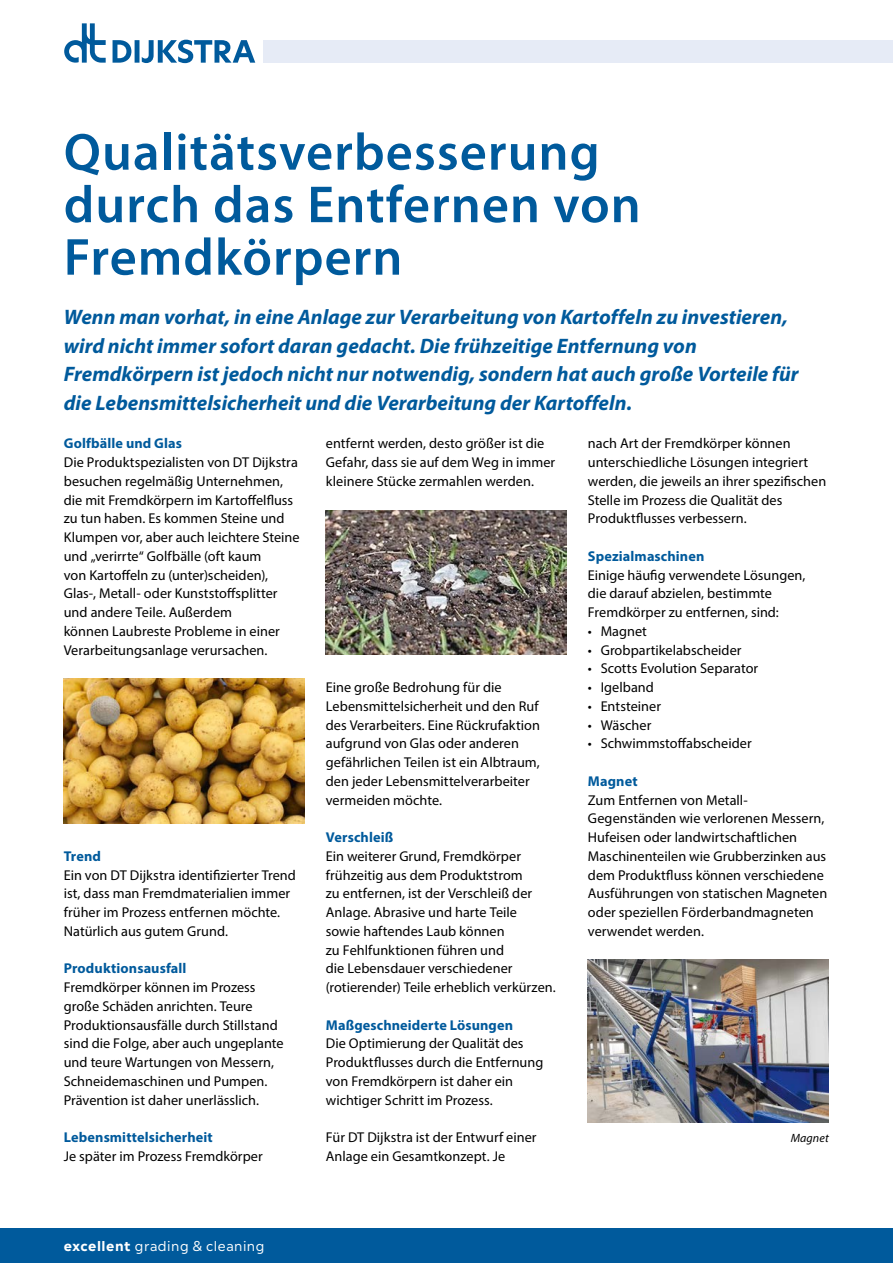
<style>
.page{position:relative;width:893px;height:1263px;background:#fff}
.page>*{position:absolute;margin:0;border:0;box-sizing:border-box;transform-origin:0 0}
.CHAPPEAU{font:600 52.5px/52.5px "Myriad Pro";letter-spacing:.02em;color:#005a9c}
.t1{font:italic 700 21px/28.5px "Myriad Pro";color:#005a9c}
.Body{font:14.25px/18.8px "Myriad Pro";letter-spacing:.005em;color:#000}
.SUBJES{font:700 14.25px "Myriad Pro";letter-spacing:.01em;color:#005a9c}
.Body-2{font:700 14.25px "Myriad Pro";letter-spacing:.005em;color:#005a9c}
.Hoofdkop{font:13.5px "Madera";letter-spacing:.035em;color:#fff}
.Body-3{font:italic 12px "Myriad Pro";letter-spacing:.01em;color:#000}
.s1{font-weight:700}
</style>
<div class="page">
<div style="left:0;top:1229px;width:893px;height:34px;background:#005a9c"></div>
<img style="left:64px;top:679px;width:240px;height:144px">
<img style="left:326px;top:510px;width:240px;height:145px">
<img style="left:588px;top:959px;width:240px;height:164px">
<svg style="left:113px;top:40px;width:142px;height:23px"></svg>
<svg style="left:64px;top:23px;width:42px;height:40px"></svg>
<div style="left:264px;top:40px;width:629px;height:23px;background:#e6ebf6"></div>
<p class="CHAPPEAU" style="left:64px;top:124px;width:578px">Qualitätsverbesserung durch das Entfernen von<br>Fremdkörpern</p>
<p class="t1" style="left:64px;top:302px;width:736px">Wenn man vorhat, in eine Anlage zur Verarbeitung von Kartoffeln zu investieren, wird nicht immer sofort daran gedacht. Die frühzeitige Entfernung von Fremdkörpern ist jedoch nicht nur notwendig, sondern hat auch große Vorteile für die Lebensmittelsicherheit und die Verarbeitung der Kartoffeln.</p>
<p class="SUBJES" style="left:64px;top:434px;width:120px">Golfbälle und Glas</p>
<p class="Body" style="left:64px;top:453px;width:237px">Die Produktspezialisten von DT Dijkstra besuchen regelmäßig Unternehmen, die mit Fremdkörpern im Kartoffelfluss zu tun haben. Es kommen Steine und Klumpen vor, aber auch leichtere Steine und „verirrte“ Golfbälle (oft kaum<br>von Kartoffeln zu (unter)scheiden), Glas-, Metall- oder Kunststoffsplitter und andere Teile. Außerdem<br>können Laubreste Probleme in einer Verarbeitungsanlage verursachen.</p>
<p class="Body" style="left:326px;top:434px;width:231px">entfernt werden, desto größer ist die<br>Gefahr, dass sie auf dem Weg in immer kleinere Stücke zermahlen werden.</p>
<p class="Body" style="left:588px;top:434px;width:240px">nach Art der Fremdkörper können unterschiedliche Lösungen integriert werden, die jeweils an ihrer spezifischen Stelle im Prozess die Qualität des Produktflusses verbessern.</p>
<p class="SUBJES" style="left:588px;top:547px;width:118px">Spezialmaschinen</p>
<p class="Body" style="left:588px;top:565px;width:219px">Einige häufig verwendete Lösungen, die darauf abzielen, bestimmte<br>Fremdkörper zu entfernen, sind:</p>
<p class="Body" style="left:588px;top:621px;width:61px">• Magnet</p>
<p class="Body" style="left:588px;top:640px;width:155px">• Grobpartikelabscheider</p>
<p class="Body" style="left:588px;top:659px;width:172px">• Scotts Evolution Separator</p>
<p class="Body" style="left:588px;top:678px;width:67px">• Igelband</p>
<p class="Body" style="left:588px;top:696px;width:75px">• Entsteiner</p>
<p class="Body" style="left:588px;top:715px;width:65px">• Wäscher</p>
<p class="Body" style="left:588px;top:734px;width:165px">• Schwimmstoffabscheider</p>
<p class="SUBJES" style="left:588px;top:772px;width:51px">Magnet</p>
<p class="Body" style="left:588px;top:790px;width:241px">Zum Entfernen von Metall-Gegenständen wie verlorenen Messern, Hufeisen oder landwirtschaftlichen Maschinenteilen wie Grubberzinken aus dem Produktfluss können verschiedene Ausführungen von statischen Magneten oder speziellen Förderbandmagneten verwendet werden.</p>
<p class="Body" style="left:326px;top:678px;width:216px">Eine große Bedrohung für die<br>Lebensmittelsicherheit und den Ruf des Verarbeiters. Eine Rückrufaktion aufgrund von Glas oder anderen gefährlichen Teilen ist ein Albtraum, den jeder Lebensmittelverarbeiter vermeiden möchte.</p>
<p class="SUBJES" style="left:326px;top:828px;width:69px">Verschleiß</p>
<p class="Body" style="left:326px;top:846px;width:231px">Ein weiterer Grund, Fremdkörper frühzeitig aus dem Produktstrom<br>zu entfernen, ist der Verschleiß der Anlage. Abrasive und harte Teile<br>sowie haftendes Laub können<br>zu Fehlfunktionen führen und<br>die Lebensdauer verschiedener (rotierender) Teile erheblich verkürzen.</p>
<p class="SUBJES" style="left:326px;top:1015px;width:189px">Maßgeschneiderte Lösungen</p>
<p class="Body" style="left:326px;top:1034px;width:219px">Die Optimierung der Qualität des Produktflusses durch die Entfernung von Fremdkörpern ist daher ein wichtiger Schritt im Prozess.</p>
<p class="Body" style="left:326px;top:1128px;width:212px">Für DT Dijkstra ist der Entwurf einer<br>Anlage ein Gesamtkonzept. Je</p>
<p class="SUBJES" style="left:64px;top:847px;width:39px">Trend</p>
<p class="Body" style="left:64px;top:865px;width:234px">Ein von DT Dijkstra identifizierter Trend ist, dass man Fremdmaterialien immer früher im Prozess entfernen möchte.<br>Natürlich aus gutem Grund.</p>
<p class="SUBJES" style="left:64px;top:959px;width:124px">Produktionsausfall</p>
<p class="Body" style="left:64px;top:978px;width:221px">Fremdkörper können im Prozess große Schäden anrichten. Teure Produktionsausfälle durch Stillstand sind die Folge, aber auch ungeplante und teure Wartungen von Messern, Schneidemaschinen und Pumpen.<br>Prävention ist daher unerlässlich.</p>
<p class="Body-2" style="left:64px;top:1128px;width:150px">Lebensmittelsicherheit</p>
<p class="Body" style="left:64px;top:1146px;width:201px">Je später im Prozess Fremdkörper</p>
<p class="Body-3" style="left:791px;top:1130px;width:40px">Magnet</p>
<p class="Hoofdkop" style="left:64px;top:1236px;width:202px"><span class="s1">excellent</span> grading &amp; cleaning</p>
</div>
